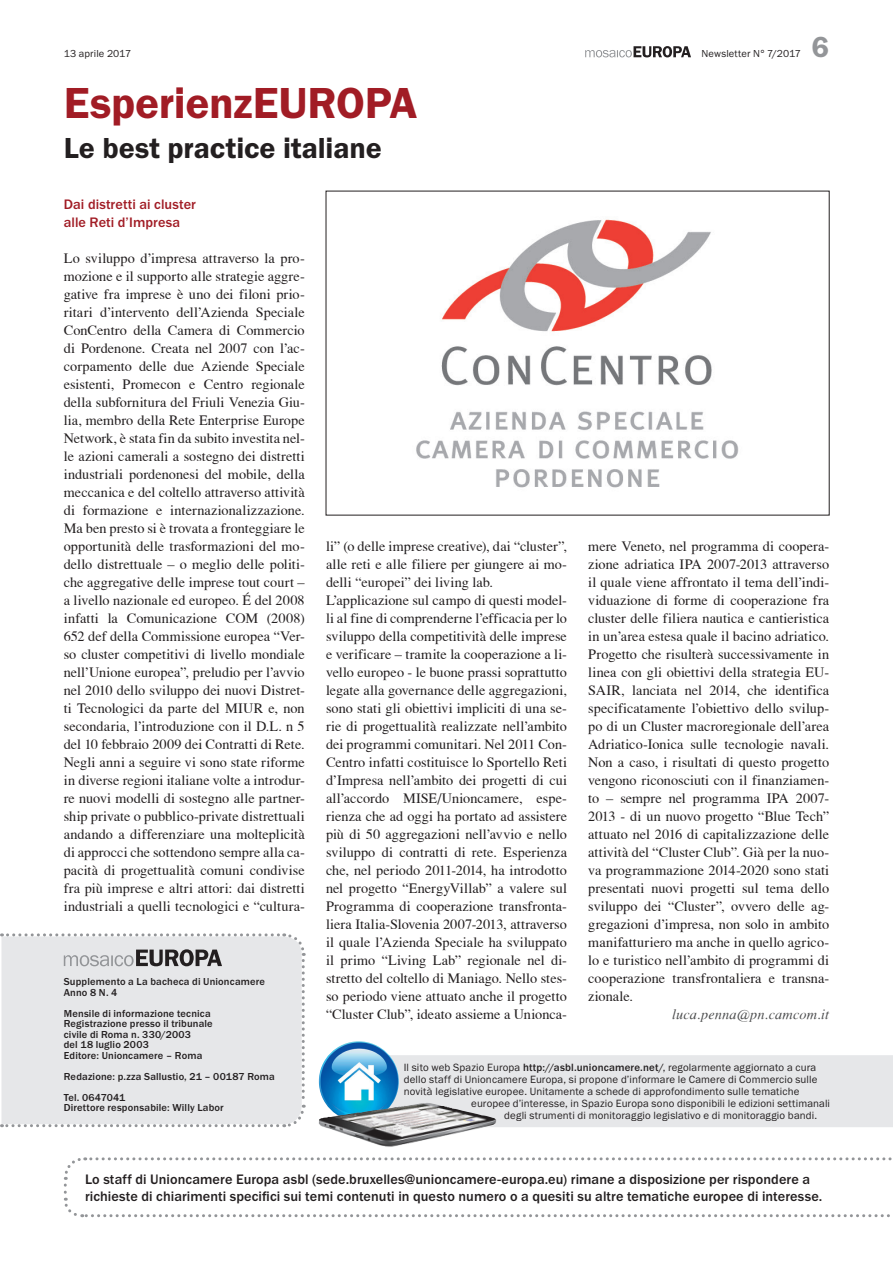
<style>
.page{position:relative;width:893px;height:1263px;background:#fff}
.page>*{position:absolute;margin:0;border:0;box-sizing:border-box;transform-origin:0 0}
.t1{font:600 45px "Franklin Gothic Itc T";letter-spacing:-.005em;color:#a11c25}
.t2{font:600 30px "Franklin Gothic Itc T";color:#231f20}
.t3{font:600 30px "Franklin Gothic Itc T";color:#939598}
.t4{font:14.25px/18px "T Acc LAD";letter-spacing:.005em;color:#231f20;text-align:justify}
.t5{font:500 14.25px/17.1px "Franklin Gothic Itc T";letter-spacing:.005em;color:#231f20}
.t6{font:500 14.25px/18px "Franklin Gothic Itc T";letter-spacing:.005em;color:#a11c25}
.t7{font:14.25px "T Acc LAD Italic";letter-spacing:.005em;color:#4b4c4d}
.t8{font:10.95px "Franklin Gothic Itc T";letter-spacing:.015em;color:#231f20}
.t9{font:500 10.5px/10.5px "Franklin Gothic Itc T";letter-spacing:.015em;color:#231f20}
.t10{font:10.5px "Franklin Gothic Itc T";letter-spacing:.015em;color:#231f20}
.s1{font-weight:500}
</style>
<div class="page">
<svg style="left:585px;top:46px;width:106px;height:11px"></svg>
<svg style="left:64px;top:1198px;width:826px;height:20px"></svg>
<svg style="left:63px;top:1157px;width:829px;height:35px"></svg>
<svg style="left:1px;top:933px;width:305px;height:195px;background:#e2e3e5"></svg>
<div style="left:390px;top:1055px;width:503px;height:72px;background:#e6e7e9"></div>
<img style="left:319px;top:1041px;width:80px;height:80px;border-radius:40px">
<img style="left:319px;top:1103px;width:177px;height:44px">
<img style="left:416px;top:219px;width:323px;height:269px">
<p class="t10" style="left:64px;top:48px;width:69px">13 aprile 2017</p>
<p class="t10" style="left:701px;top:48px;width:101px">Newsletter N° 7/2017</p>
<h1 class="t1" style="left:64px;top:77px;width:355px">EsperienzEUROPA</h1>
<h2 class="t2" style="left:64px;top:131px;width:319px">Le best practice italiane</h2>
<h2 class="t3" style="left:812px;top:30px;width:19px">6</h2>
<p class="t6" style="left:64px;top:195px;width:134px">Dai distretti ai cluster alle Reti d’Impresa</p>
<p class="t4" style="left:64px;top:249px;width:242px">Lo sviluppo d’impresa attraverso la pro&shy;mozione e il supporto alle strategie aggre&shy;gative fra imprese è uno dei filoni prio&shy;ritari d’intervento dell’Azienda Speciale ConCentro della Camera di Commercio di Pordenone. Creata nel 2007 con l’ac&shy;corpamento delle due Aziende Speciale esistenti, Promecon e Centro regionale della subfornitura del Friuli Venezia Giu&shy;lia, membro della Rete Enterprise Europe Network, è stata fin da subito investita nel&shy;le azioni camerali a sostegno dei distretti industriali pordenonesi del mobile, della meccanica e del coltello attraverso attività di formazione e internazionalizzazione.<br>Ma ben presto si è trovata a fronteggiare le opportunità delle trasformazioni del mo&shy;dello distrettuale – o meglio delle politi&shy;che aggregative delle imprese tout court – a livello nazionale ed europeo. É del 2008 infatti la Comunicazione COM (2008)<br>652 def della Commissione europea “Ver&shy;so cluster competitivi di livello mondiale nell’Unione europea”, preludio per l’avvio nel 2010 dello sviluppo dei nuovi Distret&shy;ti Tecnologici da parte del MIUR e, non secondaria, l’introduzione con il D.L. n 5 del 10 febbraio 2009 dei Contratti di Rete.<br>Negli anni a seguire vi sono state riforme in diverse regioni italiane volte a introdur&shy;re nuovi modelli di sostegno alle partner&shy;ship private o pubblico-private distrettuali andando a differenziare una molteplicità di approcci che sottendono sempre alla ca&shy;pacità di progettualità comuni condivise fra più imprese e altri attori: dai distretti industriali a quelli tecnologici e “cultura-</p>
<p class="t9" style="left:64px;top:976px;width:203px">Supplemento a La bacheca di Unioncamere<br>Anno 8 N. 4</p>
<p class="t9" style="left:64px;top:1008px;width:150px">Mensile di informazione tecnica<br>Registrazione presso il tribunale civile di Roma n. 330/2003<br>del 18 luglio 2003<br>Editore: Unioncamere – Roma</p>
<p class="t9" style="left:64px;top:1065px;width:213px;line-height:21px">Redazione: p.zza Sallustio, 21 – 00187 Roma<br>Tel. 0647041</p>
<p class="t9" style="left:64px;top:1102px;width:161px">Direttore responsabile: Willy Labor</p>
<p class="t4" style="left:326px;top:537px;width:242px;text-align:left">li” (o delle imprese creative), dai “cluster”, alle reti e alle filiere per giungere ai mo&shy;delli “europei” dei living lab.<br>L’applicazione sul campo di questi model&shy;li al fine di comprenderne l’efficacia per lo sviluppo della competitività delle imprese e verificare – tramite la cooperazione a li&shy;vello europeo - le buone prassi soprattutto legate alla governance delle aggregazioni, sono stati gli obiettivi impliciti di una se&shy;rie di progettualità realizzate nell’ambito dei programmi comunitari. Nel 2011 Con-Centro infatti costituisce lo Sportello Reti d’Impresa nell’ambito dei progetti di cui all’accordo MISE/Unioncamere, espe&shy;rienza che ad oggi ha portato ad assistere più di 50 aggregazioni nell’avvio e nello sviluppo di contratti di rete. Esperienza che, nel periodo 2011-2014, ha introdotto nel progetto “EnergyVillab” a valere sul Programma di cooperazione transfronta&shy;liera Italia-Slovenia 2007-2013, attraverso il quale l’Azienda Speciale ha sviluppato il primo “Living Lab” regionale nel di&shy;stretto del coltello di Maniago. Nello stes&shy;so periodo viene attuato anche il progetto “Cluster Club”, ideato assieme a Unionca-</p>
<p class="t4" style="left:588px;top:537px;width:242px">mere Veneto, nel programma di coopera&shy;zione adriatica IPA 2007-2013 attraverso il quale viene affrontato il tema dell’indi&shy;viduazione di forme di cooperazione fra cluster delle filiera nautica e cantieristica in un’area estesa quale il bacino adriatico.<br>Progetto che risulterà successivamente in linea con gli obiettivi della strategia EU-SAIR, lanciata nel 2014, che identifica specificatamente l’obiettivo dello svilup&shy;po di un Cluster macroregionale dell’area Adriatico-Ionica sulle tecnologie navali.<br>Non a caso, i risultati di questo progetto vengono riconosciuti con il finanziamen&shy;to – sempre nel programma IPA 2007- 2013 - di un nuovo progetto “Blue Tech” attuato nel 2016 di capitalizzazione delle attività del “Cluster Club”. Già per la nuo&shy;va programmazione 2014-2020 sono stati presentati nuovi progetti sul tema dello sviluppo dei “Cluster”, ovvero delle ag&shy;gregazioni d’impresa, non solo in ambito manifatturiero ma anche in quello agrico&shy;lo e turistico nell’ambito di programmi di cooperazione transfrontaliera e transna&shy;zionale.</p>
<p class="t7" style="left:672px;top:1006px;width:158px">luca.penna@pn.camcom.it</p>
<p class="t8" style="left:404px;top:1060px;width:414px">Il sito web Spazio Europa <span class="s1">http://asbl.unioncamere.net/</span>, regolarmente aggiornato a cura</p>
<p class="t8" style="left:404px;top:1072px;width:415px">dello staff di Unioncamere Europa, si propone d’informare le Camere di Commercio sulle</p>
<p class="t8" style="left:404px;top:1084px;width:397px">novità legislative europee. Unitamente a schede di approfondimento sulle tematiche</p>
<p class="t8" style="left:471px;top:1096px;width:360px">europee d’interesse, in Spazio Europa sono disponibili le edizioni settimanali</p>
<p class="t8" style="left:504px;top:1109px;width:314px">degli strumenti di monitoraggio legislativo e di monitoraggio bandi.</p>
<p class="t5" style="left:85px;top:1171px;width:739px">Lo staff di Unioncamere Europa asbl (sede.bruxelles@unioncamere-europa.eu) rimane a disposizione per rispondere a richieste di chiarimenti specifici sui temi contenuti in questo numero o a quesiti su altre tematiche europee di interesse.</p>
</div>
